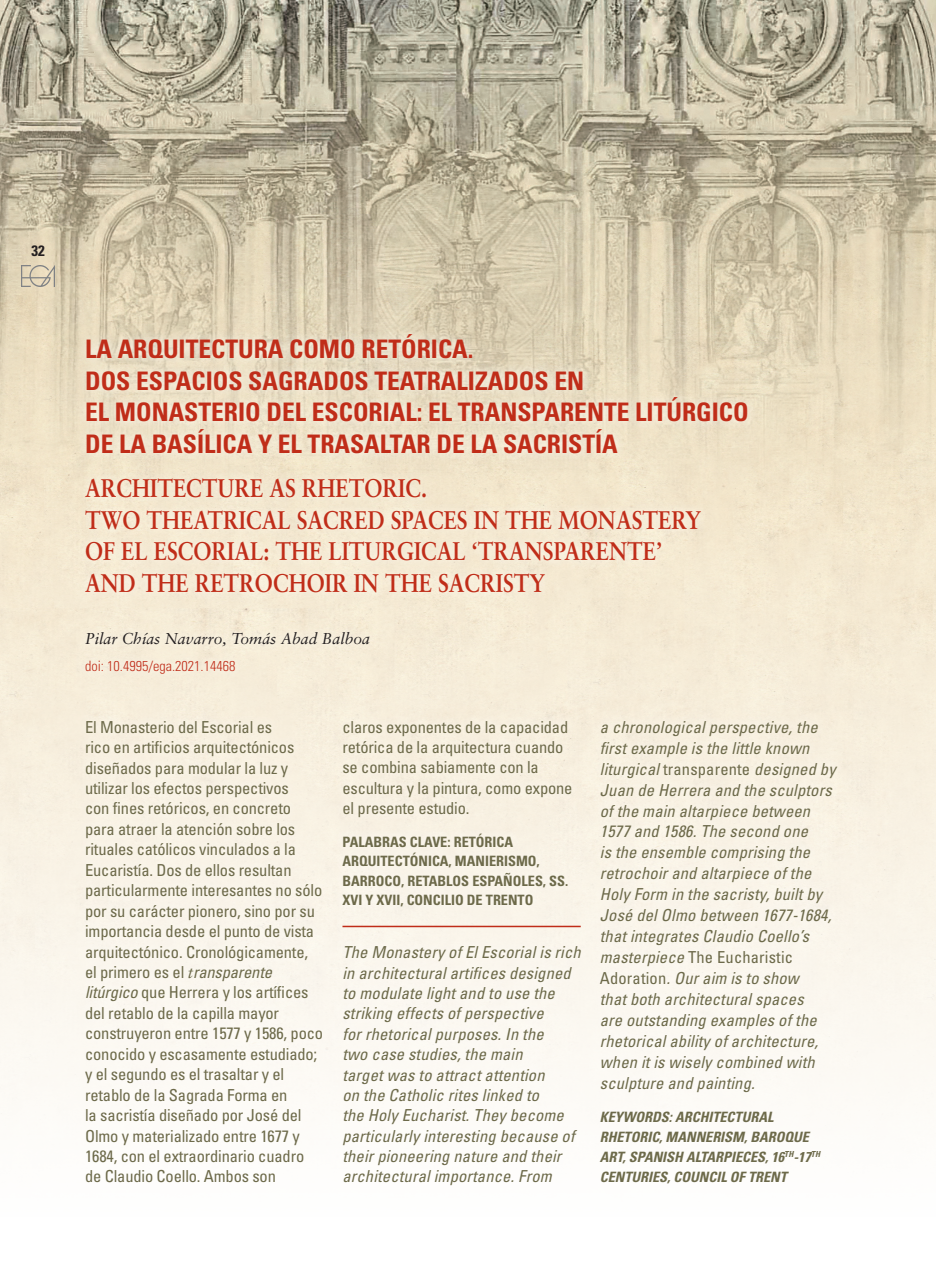
<style>
.page{position:relative;width:936px;height:1276px;background:#fff}
.page>*{position:absolute;margin:0;border:0;box-sizing:border-box;transform-origin:0 0}
.TITULO_ARTICULO_CAST{font:700 condensed 25.5px/31.5px "Univers";color:#c02d19}
.TITULO_ARTICULO_INGL{font:700 25.5px/31.5px "Sabon";color:#c02d19;scale:.85 1}
.ENTRADILLA_INGLES{font:italic condensed 16.5px/21px "Univers";letter-spacing:.01em;color:#6d6a4a}
.ENTRADILLA_CASTELLAN{font:condensed 16.5px/20.4px "Univers";letter-spacing:-.01em;color:#6d6a4a}
.AUTOR_ARTICULO{font:italic 15.75px "Sabon";color:#231f20}
.t1{font:700 condensed 15px "Univers";color:#231f20}
.ENTRADILLA_INGLES-2{font:italic 700 condensed 14.25px/20.2px "Univers";color:#6d6a4a}
.ENTRADILLA_CASTELLAN-2{font:700 condensed 14.25px/19.6px "Univers";color:#6d6a4a}
.AUTOR_ARTICULO-2{font:300 condensed 14.25px "Univers";color:#c02d19}
.s1{font-family:"Sabon";font-style:italic;font-stretch:normal}
.s2{font-style:italic}
.s3{font-style:normal}
</style>
<div class="page">
<img style="left:0;top:0;width:935px;height:509px">
<img style="left:22px;top:265px;width:33px;height:21px">
<div style="left:76px;top:325px;width:680px;height:357px;background:#fff;opacity:.75"></div>
<div style="left:77px;top:710px;width:254px;height:481px;background:#fff;opacity:.75"></div>
<div style="left:333px;top:711px;width:257px;height:483px;background:#fff;opacity:.75"></div>
<div style="left:591px;top:711px;width:254px;height:481px;background:#fff;opacity:.75"></div>
<hr style="left:342px;top:925px;width:238px;height:2px;background:#c02d19">
<p class="t1" style="left:32px;top:242px;width:15px">32</p>
<p class="TITULO_ARTICULO_CAST" style="left:85px;top:333px;width:390px">LA ARQUITECTURA COMO RETÓRICA.</p>
<p class="TITULO_ARTICULO_CAST" style="left:85px;top:365px;width:665px">DOS ESPACIOS SAGRADOS TEATRALIZADOS EN<br>EL MONASTERIO DEL ESCORIAL: EL TRANSPARENTE LITÚRGICO<br>DE LA BASÍLICA Y EL TRASALTAR DE LA SACRISTÍA</p>
<p class="TITULO_ARTICULO_INGL" style="left:85px;top:472px;width:404px">ARCHITECTURE AS RHETORIC.</p>
<p class="TITULO_ARTICULO_INGL" style="left:85px;top:503px;width:726px">TWO THEATRICAL SACRED SPACES IN THE MONASTERY</p>
<p class="TITULO_ARTICULO_INGL" style="left:85px;top:535px;width:680px">OF EL ESCORIAL: THE LITURGICAL ‘TRANSPARENTE’<br>AND THE RETROCHOIR IN THE SACRISTY</p>
<p class="AUTOR_ARTICULO" style="left:85px;top:629px;width:286px">Pilar Chías Navarro, Tomás Abad Balboa</p>
<p class="AUTOR_ARTICULO-2" style="left:85px;top:657px;width:152px">doi: 10.4995/ega.2021.14468</p>
<p class="ENTRADILLA_CASTELLAN" style="left:85px;top:716px;width:239px">El Monasterio del Escorial es<br>rico en artificios arquitectónicos diseñados para modular la luz y utilizar los efectos perspectivos<br>con fines retóricos, en concreto para atraer la atención sobre los rituales católicos vinculados a la Eucaristía. Dos de ellos resultan particularmente interesantes no sólo por su carácter pionero, sino por su importancia desde el punto de vista arquitectónico. Cronológicamente, el primero es el <span class="s1">t</span><span class="s2">ransparente litúrgico</span> que Herrera y los artífices del retablo de la capilla mayor construyeron entre 1577 y 1586, poco conocido y escasamente estudiado; y el segundo es el trasaltar y el retablo de la Sagrada Forma en<br>la sacristía diseñado por José del Olmo y materializado entre 1677 y 1684, con el extraordinario cuadro de Claudio Coello. Ambos son</p>
<p class="ENTRADILLA_CASTELLAN" style="left:342px;top:716px;width:231px">claros exponentes de la capacidad retórica de la arquitectura cuando se combina sabiamente con la escultura y la pintura, como expone el presente estudio.</p>
<p class="ENTRADILLA_CASTELLAN-2" style="left:342px;top:831px;width:227px">PALABRAS CLAVE: RETÓRICA<br>ARQUITECTÓNICA, MANIERISMO,<br>BARROCO, RETABLOS ESPAÑOLES, SS.<br>XVI Y XVII, CONCILIO DE TRENTO</p>
<p class="ENTRADILLA_INGLES" style="left:342px;top:942px;width:240px;line-height:20.4px">The Monastery of El Escorial is rich in architectural artifices designed to modulate light and to use the striking effects of perspective<br>for rhetorical purposes. In the<br>two case studies, the main<br>target was to attract attention<br>on the Catholic rites linked to<br>the Holy Eucharist. They become particularly interesting because of their pioneering nature and their architectural importance. From</p>
<p class="ENTRADILLA_INGLES" style="left:600px;top:716px;width:237px">a chronological perspective, the first example is the little known liturgical <span class="s3">transparente</span> designed by<br>Juan de Herrera and the sculptors of the main altarpiece between<br>1577 and 1586. The second one<br>is the ensemble comprising the retrochoir and altarpiece of the<br>Holy Form in the sacristy, built by<br>José del Olmo between 1677-1684, that integrates Claudio Coello’s masterpiece <span class="s3">The Eucharistic<br>Adoration</span>. Our aim is to show<br>that both architectural spaces<br>are outstanding examples of the rhetorical ability of architecture, when it is wisely combined with sculpture and painting.</p>
<p class="ENTRADILLA_INGLES-2" style="left:600px;top:1106px;width:222px">KEYWORDS: ARCHITECTURAL<br>RHETORIC, MANNERISM, BAROQUE<br>ART, SPANISH ALTARPIECES, 16<sup>TH</sup>-17<sup>TH<br></sup>CENTURIES, COUNCIL OF TRENT</p>
</div>
